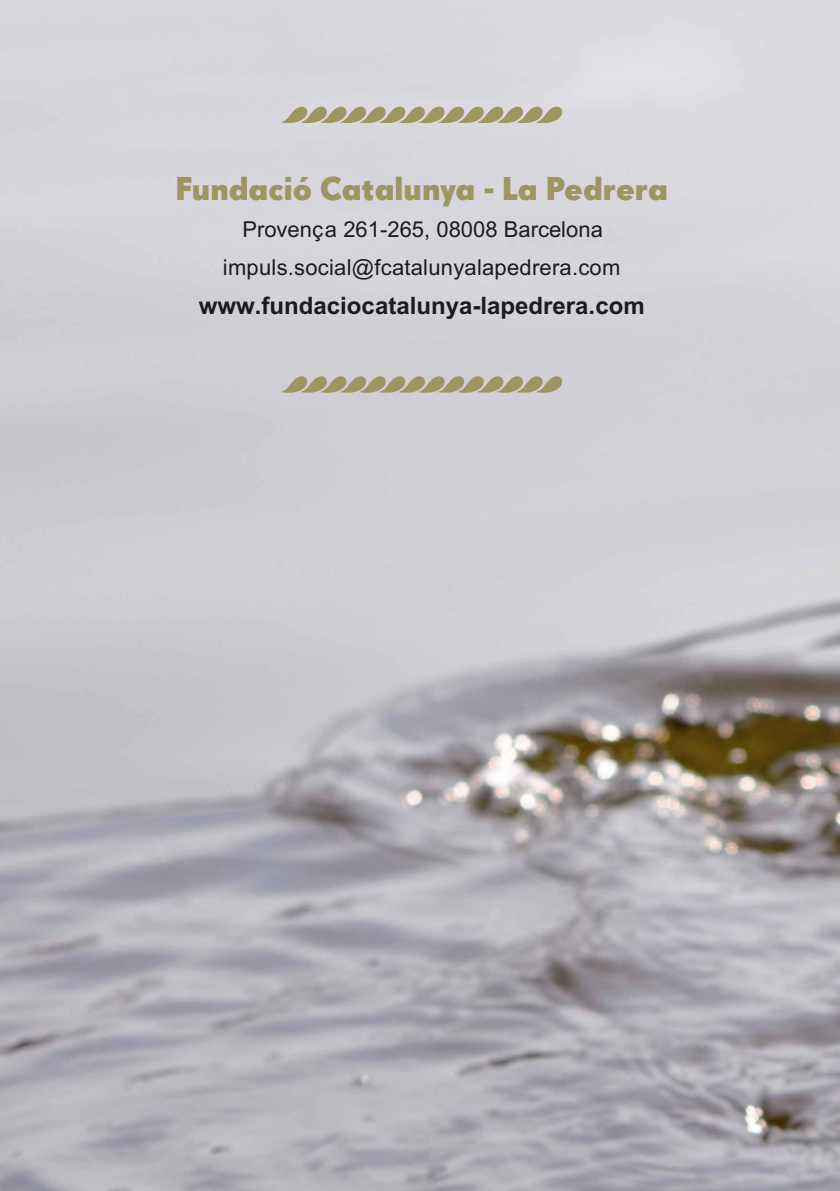
<style>
.page{position:relative;width:840px;height:1191px;background:#fff}
.page>*{position:absolute;margin:0;border:0;box-sizing:border-box;transform-origin:0 0}
.t1{font:700 32px "Super Grotesk A";color:#9e9661}
.t2{font:700 24px "Arial";color:#1b1c20}
.t3{font:22px/37.4px "Arial";letter-spacing:.01em;color:#1b1c20;text-align:center}
</style>
<div class="page">
<img style="left:0;top:0;width:839px;height:1191px">
<svg style="left:281px;top:375px;width:283px;height:19px;background:#b2ac8f"></svg>
<svg style="left:281px;top:105px;width:283px;height:19px;background:#b6b194"></svg>
<h1 class="t1" style="left:175px;top:175px;width:493px">Fundació Catalunya - La Pedrera</h1>
<p class="t3" style="left:223px;top:213px;width:399px">Provença 261-265, 08008 Barcelona impuls.social@fcatalunyalapedrera.com</p>
<p class="t2" style="left:199px;top:297px;width:447px">www.fundaciocatalunya-lapedrera.com</p>
</div>
